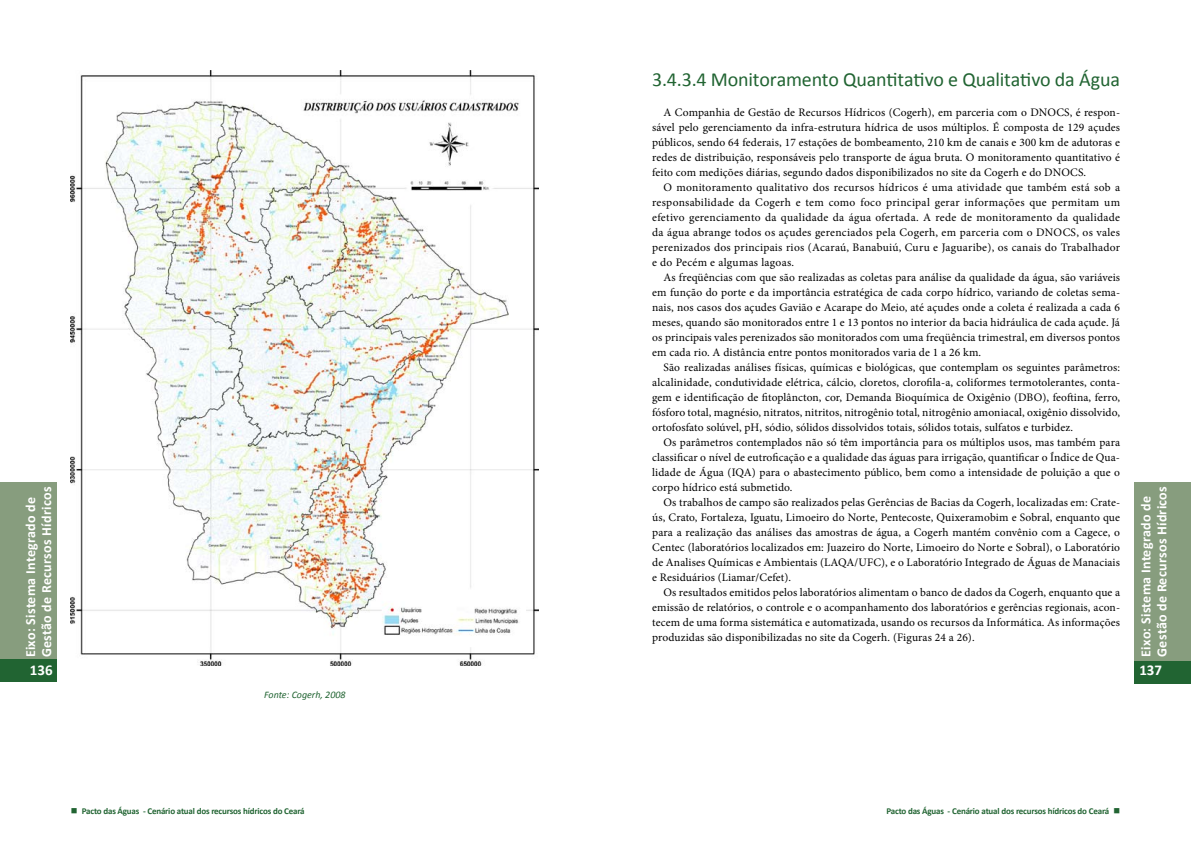
<style>
.page{position:relative;width:1191px;height:842px;background:#fff}
.page>*{position:absolute;margin:0;border:0;box-sizing:border-box;transform-origin:0 0}
.t1{font:20px "Calibri";letter-spacing:-.01em;color:#216432}
.t2{font:700 15px "Calibri";color:#fff}
.t3{font:700 14px/16px "Calibri";letter-spacing:.02em;color:#fff}
.t4{font:11.5px/15px "Minion Pro";letter-spacing:.01em;color:#000;text-align:justify}
.t5{font:italic 10px "Calibri";color:#216432}
.t6{font:700 9px "Calibri";letter-spacing:-.02em;color:#216432}
</style>
<div class="page">
<div style="left:0;top:482px;width:57px;height:200px;background:#879d7e"></div>
<div style="left:0;top:660px;width:57px;height:22px;background:#216432"></div>
<div style="left:1134px;top:482px;width:57px;height:201px;background:#879d7e"></div>
<div style="left:1134px;top:661px;width:57px;height:22px;background:#216432"></div>
<img style="left:71px;top:71px;width:468px;height:594px">
<p class="t3" style="left:22px;top:657px;width:172px;rotate:-90deg">Eixo: Sistema Integrado de<br>Gestão de Recursos Hídricos</p>
<h2 class="t2" style="left:30px;top:660px;width:24px">136</h2>
<p class="t5" style="left:264px;top:688px;width:83px">Fonte: Cogerh, 2008</p>
<p class="t6" style="left:71px;top:805px;width:235px">■ Pacto das Águas - Cenário atual dos recursos hídricos do Ceará</p>
<h1 class="t1" style="left:652px;top:67px;width:469px">3.4.3.4 Monitoramento Quantitativo e Qualitativo da Água</h1>
<p class="t4" style="left:652px;top:105px;width:469px;text-indent:11px">A Companhia de Gestão de Recursos Hídricos (Cogerh), em parceria com o DNOCS, é respon&shy;sável pelo gerenciamento da infra-estrutura hídrica de usos múltiplos. É composta de 129 açudes públicos, sendo 64 federais, 17 estações de bombeamento, 210 km de canais e 300 km de adutoras e redes de distribuição, responsáveis pelo transporte de água bruta. O monitoramento quantitativo é feito com medições diárias, segundo dados disponibilizados no site da Cogerh e do DNOCS.</p>
<p class="t4" style="left:652px;top:180px;width:469px;text-indent:11px">O monitoramento qualitativo dos recursos hídricos é uma atividade que também está sob a responsabilidade da Cogerh e tem como foco principal gerar informações que permitam um efetivo gerenciamento da qualidade da água ofertada. A rede de monitoramento da qualidade da água abrange todos os açudes gerenciados pela Cogerh, em parceria com o DNOCS, os vales perenizados dos principais rios (Acaraú, Banabuiú, Curu e Jaguaribe), os canais do Trabalhador e do Pecém e algumas lagoas.</p>
<p class="t4" style="left:652px;top:270px;width:469px;text-indent:11px">As freqüências com que são realizadas as coletas para análise da qualidade da água, são variáveis em função do porte e da importância estratégica de cada corpo hídrico, variando de coletas sema&shy;nais, nos casos dos açudes Gavião e Acarape do Meio, até açudes onde a coleta é realizada a cada 6 meses, quando são monitorados entre 1 e 13 pontos no interior da bacia hidráulica de cada açude. Já os principais vales perenizados são monitorados com uma freqüência trimestral, em diversos pontos em cada rio. A distância entre pontos monitorados varia de 1 a 26 km.</p>
<p class="t4" style="left:652px;top:360px;width:469px;text-indent:11px">São realizadas análises físicas, químicas e biológicas, que contemplam os seguintes parâmetros: alcalinidade, condutividade elétrica, cálcio, cloretos, clorofila-a, coliformes termotolerantes, conta&shy;gem e identificação de fitoplâncton, cor, Demanda Bioquímica de Oxigênio (DBO), feoftina, ferro, fósforo total, magnésio, nitratos, nitritos, nitrogênio total, nitrogênio amoniacal, oxigênio dissolvido, ortofosfato solúvel, pH, sódio, sólidos dissolvidos totais, sólidos totais, sulfatos e turbidez.</p>
<p class="t4" style="left:652px;top:435px;width:469px;text-indent:11px">Os parâmetros contemplados não só têm importância para os múltiplos usos, mas também para classificar o nível de eutroficação e a qualidade das águas para irrigação, quantificar o Índice de Qua&shy;lidade de Água (IQA) para o abastecimento público, bem como a intensidade de poluição a que o corpo hídrico está submetido.</p>
<p class="t4" style="left:652px;top:495px;width:469px;text-indent:11px">Os trabalhos de campo são realizados pelas Gerências de Bacias da Cogerh, localizadas em: Crate&shy;ús, Crato, Fortaleza, Iguatu, Limoeiro do Norte, Pentecoste, Quixeramobim e Sobral, enquanto que para a realização das análises das amostras de água, a Cogerh mantém convênio com a Cagece, o Centec (laboratórios localizados em: Juazeiro do Norte, Limoeiro do Norte e Sobral), o Laboratório de Analises Químicas e Ambientais (LAQA/UFC), e o Laboratório Integrado de Águas de Manaciais e Residuários (Liamar/Cefet).</p>
<p class="t4" style="left:652px;top:585px;width:469px;text-indent:11px">Os resultados emitidos pelos laboratórios alimentam o banco de dados da Cogerh, enquanto que a emissão de relatórios, o controle e o acompanhamento dos laboratórios e gerências regionais, acon&shy;tecem de uma forma sistemática e automatizada, usando os recursos da Informática. As informações produzidas são disponibilizadas no site da Cogerh. (Figuras 24 a 26).</p>
<p class="t3" style="left:1137px;top:657px;width:172px;rotate:-90deg">Eixo: Sistema Integrado de<br>Gestão de Recursos Hídricos</p>
<h2 class="t2" style="left:1139px;top:661px;width:24px">137</h2>
<p class="t6" style="left:886px;top:805px;width:235px">Pacto das Águas - Cenário atual dos recursos hídricos do Ceará ■</p>
</div>
